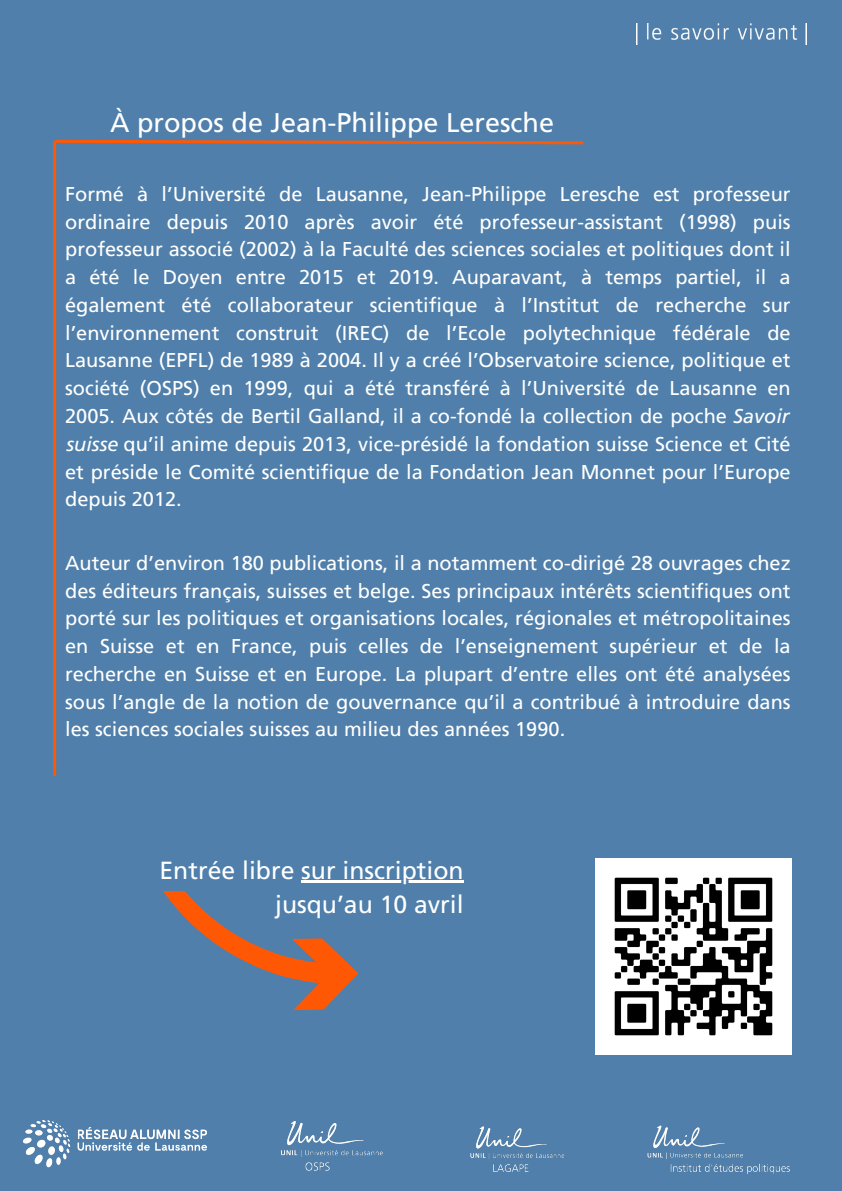
<style>
.page{position:relative;width:842px;height:1191px;background:#fff}
.page>*{position:absolute;margin:0;border:0;box-sizing:border-box;transform-origin:0 0}
.t1{font:27px "Frutiger LT Std";color:#fff}
.t2{font:24.8px "Frutiger LT Std";color:#fff}
.t3{font:20px/27.8px "Frutiger LT Std";color:#fff;text-align:justify}
.s1{font-style:italic}
</style>
<div class="page">
<div style="left:0;top:0;width:842px;height:1190px;background:#4f7faa"></div>
<img style="left:637px;top:23px;width:169px;height:21px">
<svg style="left:54px;top:139px;width:530px;height:7px"></svg>
<hr style="left:53px;top:141px;width:3px;height:634px;background:#ff5805">
<svg style="left:163px;top:891px;width:117px;height:85px"></svg>
<svg style="left:280px;top:938px;width:79px;height:73px"></svg>
<img style="left:281px;top:1121px;width:102px;height:50px">
<img style="left:23px;top:1120px;width:184px;height:48px">
<img style="left:647px;top:1125px;width:143px;height:49px">
<img style="left:470px;top:1126px;width:95px;height:46px">
<img style="left:595px;top:858px;width:196px;height:196px">
<hr style="left:301px;top:880px;width:163px;height:2px;background:#fff">
<p class="t1" style="left:110px;top:112px;width:446px">À propos de Jean-Philippe Leresche</p>
<h1 class="t3" style="left:65px;top:182px;width:727px">Formé à l’Université de Lausanne, Jean-Philippe Leresche est professeur ordinaire depuis 2010 après avoir été professeur-assistant (1998) puis professeur associé (2002) à la Faculté des sciences sociales et politiques dont il a été le Doyen entre 2015 et 2019. Auparavant, à temps partiel, il a également été collaborateur scientifique à l’Institut de recherche sur l’environnement construit (IREC) de l’Ecole polytechnique fédérale de Lausanne (EPFL) de 1989 à 2004. Il y a créé l’Observatoire science, politique et société (OSPS) en 1999, qui a été transféré à l’Université de Lausanne en 2005. Aux côtés de Bertil Galland, il a co-fondé la collection de poche <span class="s1">Savoir suisse</span> qu’il anime depuis 2013, vice-présidé la fondation suisse Science et Cité et préside le Comité scientifique de la Fondation Jean Monnet pour l’Europe depuis 2012.</h1>
<p class="t3" style="left:65px;top:551px;width:727px">Auteur d’environ 180 publications, il a notamment co-dirigé 28 ouvrages chez des éditeurs français, suisses et belge. Ses principaux intérêts scientifiques ont porté sur les politiques et organisations locales, régionales et métropolitaines en Suisse et en France, puis celles de l’enseignement supérieur et de la recherche en Suisse et en Europe. La plupart d’entre elles ont été analysées sous l’angle de la notion de gouvernance qu’il a contribué à introduire dans les sciences sociales suisses au milieu des années 1990.</p>
<p class="t2" style="left:160px;top:860px;width:306px">Entrée libre sur inscription</p>
<p class="t2" style="left:275px;top:894px;width:190px">jusqu’au 10 avril</p>
</div>
